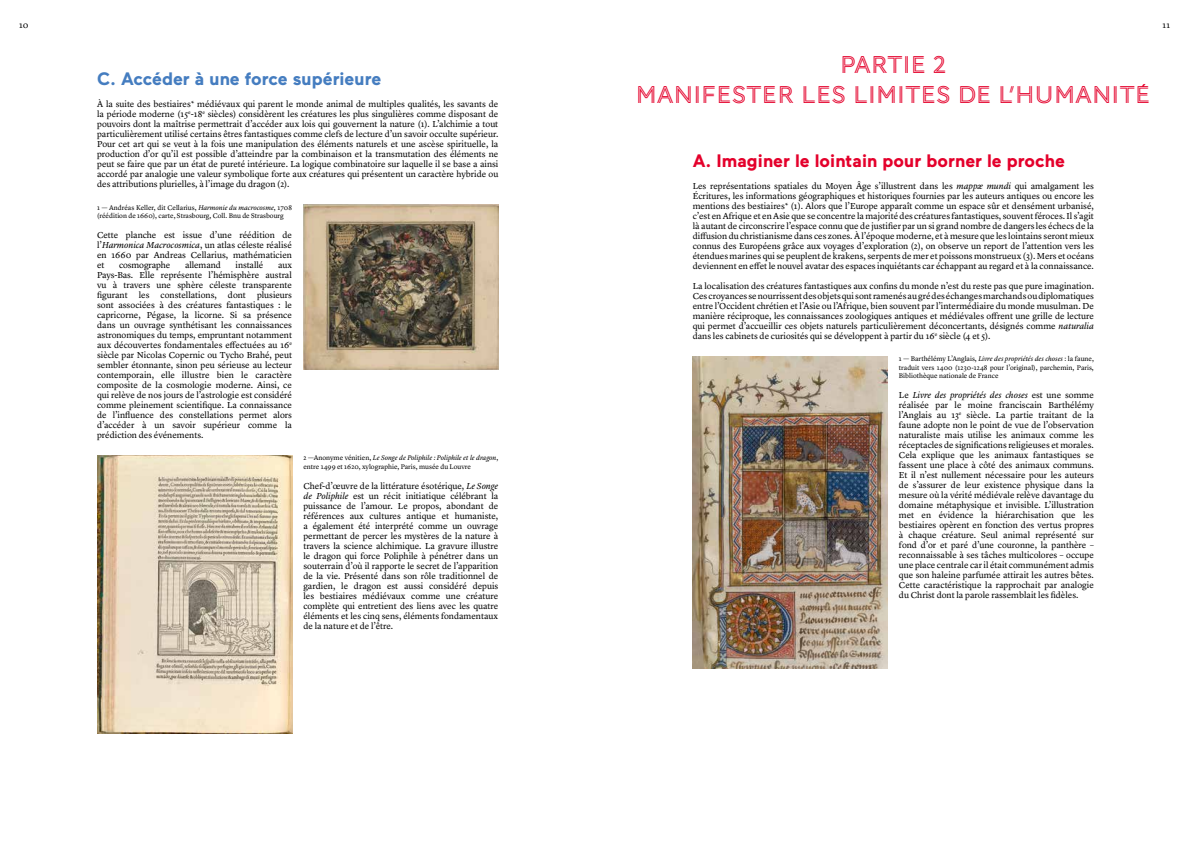
<style>
.page{position:relative;width:1191px;height:842px;background:#fff}
.page>*{position:absolute;margin:0;border:0;box-sizing:border-box;transform-origin:0 0}
.t1{font:25px/30px "AW Conqueror Std Inline";color:#e4002b;text-align:center}
.t2{font:700 18px "Maax";color:#e4002b}
.t3{font:700 18px "Maax";color:#457dc0}
.t4{font:9px/10px "Lyon Text";color:#000;text-align:justify}
.t5{font:7px/8.4px "Lyon Text";color:#000}
.s1{font-style:italic}
</style>
<div class="page">
<img style="left:303px;top:204px;width:195px;height:165px">
<img style="left:97px;top:455px;width:195px;height:279px">
<img style="left:692px;top:356px;width:195px;height:313px">
<p class="t4" style="left:19px;top:20px;width:11px">10</p>
<p class="t4" style="left:1162px;top:20px;width:9px">11</p>
<h2 class="t3" style="left:97px;top:69px;width:286px">C. Accéder à une force supérieure</h2>
<p class="t4" style="left:97px;top:98px;width:403px">À la suite des bestiaires* médiévaux qui parent le monde animal de multiples qualités, les savants de la période moderne (15<sup>e</sup>-18<sup>e</sup> siècles) considèrent les créatures les plus singulières comme disposant de pouvoirs dont la maîtrise permettrait d’accéder aux lois qui gouvernent la nature (1). L’alchimie a tout particulièrement utilisé certains êtres fantastiques comme clefs de lecture d’un savoir occulte supérieur.<br>Pour cet art qui se veut à la fois une manipulation des éléments naturels et une ascèse spirituelle, la production d’or qu’il est possible d’atteindre par la combinaison et la transmutation des éléments ne peut se faire que par un état de pureté intérieure. La logique combinatoire sur laquelle il se base a ainsi accordé par analogie une valeur symbolique forte aux créatures qui présentent un caractère hybride ou des attributions plurielles, à l’image du dragon (2).</p>
<p class="t5" style="left:97px;top:202px;width:196px">1 — Andréas Keller, dit Cellarius, <span class="s1">Harmonie du macrocosme</span>, 1708 (réédition de 1660), carte, Strasbourg, Coll. Bnu de Strasbourg</p>
<p class="t4" style="left:97px;top:229px;width:196px">Cette planche est issue d’une réédition de l’<span class="s1">Harmonica Macrocosmica</span>, un atlas céleste réalisé en 1660 par Andreas Cellarius, mathématicien et</p>
<p class="t4" style="left:119px;top:259px;width:53px">cosmographe</p>
<p class="t4" style="left:185px;top:259px;width:37px">allemand</p>
<p class="t4" style="left:236px;top:259px;width:29px">installé</p>
<p class="t4" style="left:97px;top:259px;width:196px;text-indent:181px">aux Pays-Bas. Elle représente l’hémisphère austral vu à travers une sphère céleste transparente figurant les constellations, dont plusieurs sont associées à des créatures fantastiques : le capricorne, Pégase, la licorne. Si sa présence dans un ouvrage synthétisant les connaissances astronomiques du temps, empruntant notamment aux découvertes fondamentales effectuées au 16<sup>e </sup>siècle par Nicolas Copernic ou Tycho Brahé, peut sembler étonnante, sinon peu sérieuse au lecteur contemporain, elle illustre bien le caractère composite de la cosmologie moderne. Ainsi, ce qui relève de nos jours de l’astrologie est considéré comme pleinement scientifique. La connaissance de l’influence des constellations permet alors d’accéder à un savoir supérieur comme la prédiction des événements.</p>
<p class="t5" style="left:303px;top:453px;width:196px">2 —Anonyme vénitien, <span class="s1">Le Songe de Poliphile : Poliphile et le dragon</span>, entre 1499 et 1620, xylographie, Paris, musée du Louvre</p>
<p class="t4" style="left:303px;top:480px;width:196px">Chef-d’œuvre de la littérature ésotérique, <span class="s1">Le Songe de Poliphile</span> est un récit initiatique célébrant la puissance de l’amour. Le propos, abondant de références aux cultures antique et humaniste, a également été interprété comme un ouvrage permettant de percer les mystères de la nature à travers la science alchimique. La gravure illustre le dragon qui force Poliphile à pénétrer dans un souterrain d’où il rapporte le secret de l’apparition de la vie. Présenté dans son rôle traditionnel de gardien, le dragon est aussi considéré depuis les bestiaires médiévaux comme une créature complète qui entretient des liens avec les quatre éléments et les cinq sens, éléments fondamentaux de la nature et de l’être.</p>
<h1 class="t1" style="left:636px;top:50px;width:516px">PARTIE 2<br>MANIFESTER LES LIMITES DE L’HUMANITÉ</h1>
<h2 class="t2" style="left:692px;top:151px;width:374px">A. Imaginer le lointain pour borner le proche</h2>
<p class="t4" style="left:692px;top:180px;width:403px">Les représentations spatiales du Moyen Âge s’illustrent dans les <span class="s1">mappæ mundi</span> qui amalgament les Écritures, les informations géographiques et historiques fournies par les auteurs antiques ou encore les mentions des bestiaires* (1). Alors que l’Europe apparaît comme un espace sûr et densément urbanisé, c’est en Afrique et en Asie que se concentre la majorité des créatures fantastiques, souvent féroces. Il s’agit là autant de circonscrire l’espace connu que de justifier par un si grand nombre de dangers les échecs de la diffusion du christianisme dans ces zones. À l’époque moderne, et à mesure que les lointains seront mieux connus des Européens grâce aux voyages d’exploration (2), on observe un report de l’attention vers les étendues marines qui se peuplent de krakens, serpents de mer et poissons monstrueux (3). Mers et océans deviennent en effet le nouvel avatar des espaces inquiétants car échappant au regard et à la connaissance.</p>
<p class="t4" style="left:692px;top:280px;width:403px">La localisation des créatures fantastiques aux confins du monde n’est du reste pas que pure imagination.<br>Ces croyances se nourrissent des objets qui sont ramenés au gré des échanges marchands ou diplomatiques entre l’Occident chrétien et l’Asie ou l’Afrique, bien souvent par l’intermédiaire du monde musulman. De manière réciproque, les connaissances zoologiques antiques et médiévales offrent une grille de lecture qui permet d’accueillir ces objets naturels particulièrement déconcertants, désignés comme <span class="s1">naturalia </span>dans les cabinets de curiosités qui se développent à partir du 16<sup>e</sup> siècle (4 et 5).</p>
<p class="t5" style="left:899px;top:354px;width:196px;text-align:justify">1 — Barthélémy L’Anglais, <span class="s1">Livre des propriétés des choses</span> : la faune, traduit vers 1400 (1230-1248 pour l’original), parchemin, Paris, Bibliothèque nationale de France</p>
<p class="t4" style="left:899px;top:389px;width:196px">Le <span class="s1">Livre des propriétés des choses</span> est une somme réalisée par le moine franciscain Barthélémy l’Anglais au 13<sup>e</sup> siècle. La partie traitant de la faune adopte non le point de vue de l’observation naturaliste mais utilise les animaux comme les réceptacles de significations religieuses et morales.<br>Cela explique que les animaux fantastiques se fassent une place à côté des animaux communs.<br>Et il n’est nullement nécessaire pour les auteurs de s’assurer de leur existence physique dans la mesure où la vérité médiévale relève davantage du domaine métaphysique et invisible. L’illustration met en évidence la hiérarchisation que les bestiaires opèrent en fonction des vertus propres à chaque créature. Seul animal représenté sur fond d’or et paré d’une couronne, la panthère – reconnaissable à ses tâches multicolores – occupe une place centrale car il était communément admis que son haleine parfumée attirait les autres bêtes.<br>Cette caractéristique la rapprochait par analogie du Christ dont la parole rassemblait les fidèles.</p>
</div>
